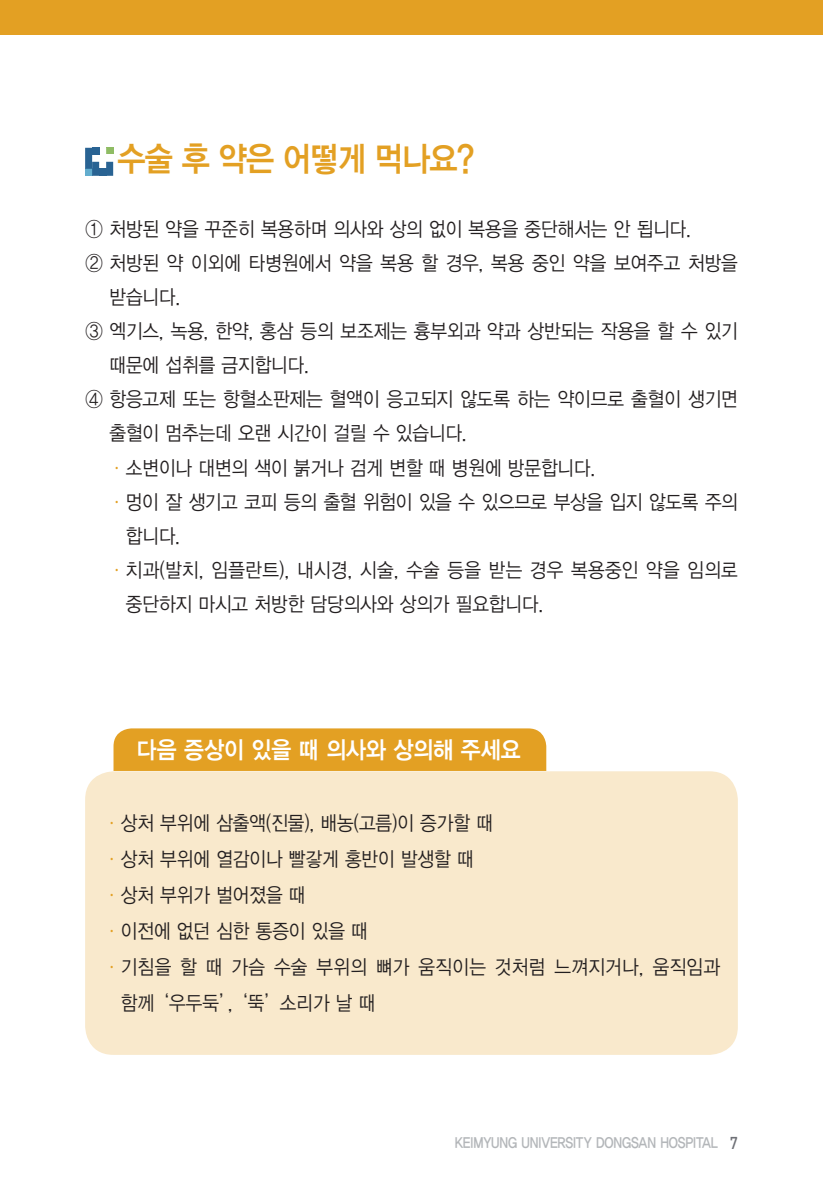
<style>
.page{position:relative;width:823px;height:1191px;background:#fff}
.page>*{position:absolute;margin:0;border:0;box-sizing:border-box;transform-origin:0 0}
.t1{font:34px "YDIYGO340";letter-spacing:-.03em;color:#e3a023;scale:.9 1}
.t2{font:24px "YDIYGO340";color:#fff;scale:.9 1}
.t3{font:20px/34px "YDIYGO320";color:#231f20;scale:.9 1}
.t4{font:20px/34px "YDIYGO320";letter-spacing:.02em;color:#231f20;scale:.9 1}
.t5{font:20px/34px "YDIYGO320";letter-spacing:-.02em;color:#231f20;scale:.9 1}
.t6{font:15px "YDIYGO340";letter-spacing:-.01em;color:#b3b6b9;scale:.86 1}
.s1{font-family:"YDIY Sin";color:#e3a023}
.s2{font-family:"DIN";font-weight:500;font-size:16.8px;color:#6e7076}
</style>
<div class="page">
<div style="left:0;top:0;width:822px;height:34px;background:#e3a023"></div>
<svg style="left:85px;top:148px;width:28px;height:28px"></svg>
<div style="left:99px;top:169px;width:7px;height:7px;background:#296393"></div>
<div style="left:85px;top:771px;width:652px;height:283px;background:#f9e9cc;border-radius:28px"></div>
<div style="left:113px;top:728px;width:433px;height:43px;background:#e3a023"></div>
<p class="t1" style="left:117px;top:139px;width:398px">수술 후 약은 어떻게 먹나요?</p>
<p class="t3" style="left:85px;top:213px;width:674px">① 처방된 약을 꾸준히 복용하며 의사와 상의 없이 복용을 중단해서는 안 됩니다.</p>
<p class="t3" style="left:109px;top:247px;width:699px;text-indent:-24px">② 처방된 약 이외에 타병원에서 약을 복용 할 경우, 복용 중인 약을 보여주고 처방을 받습니다.</p>
<p class="t3" style="left:109px;top:315px;width:699px;text-indent:-24px">③ 엑기스, 녹용, 한약, 홍삼 등의 보조제는 흉부외과 약과 상반되는 작용을 할 수 있기 때문에 섭취를 금지합니다.</p>
<p class="t3" style="left:109px;top:383px;width:699px;text-indent:-24px">④ 항응고제 또는 항혈소판제는 혈액이 응고되지 않도록 하는 약이므로 출혈이 생기면 출혈이 멈추는데 오랜 시간이 걸릴 수 있습니다.</p>
<p class="t3" style="left:108px;top:451px;width:543px"><span class="s1">·</span>소변이나 대변의 색이 붉거나 검게 변할 때 병원에 방문합니다.</p>
<p class="t5" style="left:126px;top:485px;width:681px;text-indent:-18px"><span class="s1">·</span>멍이 잘 생기고 코피 등의 출혈 위험이 있을 수 있으므로 부상을 입지 않도록 주의 합니다.</p>
<p class="t4" style="left:126px;top:553px;width:681px;text-indent:-18px"><span class="s1">·</span>치과(발치, 임플란트), 내시경, 시술, 수술 등을 받는 경우 복용중인 약을 임의로 중단하지 마시고 처방한 담당의사와 상의가 필요합니다.</p>
<p class="t2" style="left:137px;top:735px;width:427px">다음 증상이 있을 때 의사와 상의해 주세요</p>
<p class="t3" style="left:103px;top:806px;width:434px"><span class="s1">·</span>상처 부위에 삼출액(진물), 배농(고름)이 증가할 때</p>
<p class="t3" style="left:103px;top:842px;width:413px"><span class="s1">·</span>상처 부위에 열감이나 빨갛게 홍반이 발생할 때</p>
<p class="t3" style="left:103px;top:878px;width:227px"><span class="s1">·</span>상처 부위가 벌어졌을 때</p>
<p class="t3" style="left:103px;top:914px;width:296px"><span class="s1">·</span>이전에 없던 심한 통증이 있을 때</p>
<p class="t4" style="left:121px;top:949px;width:667px;line-height:36px;text-indent:-18px"><span class="s1">·</span>기침을 할 때 가슴 수술 부위의 뼈가 움직이는 것처럼 느껴지거나, 움직임과 함께 ‘우두둑’, ‘뚝’소리가 날 때</p>
<p class="t6" style="left:454px;top:1134px;width:330px">KEIMYUNG UNIVERSITY DONGSAN HOSPITAL <span class="s2">7</span></p>
</div>
